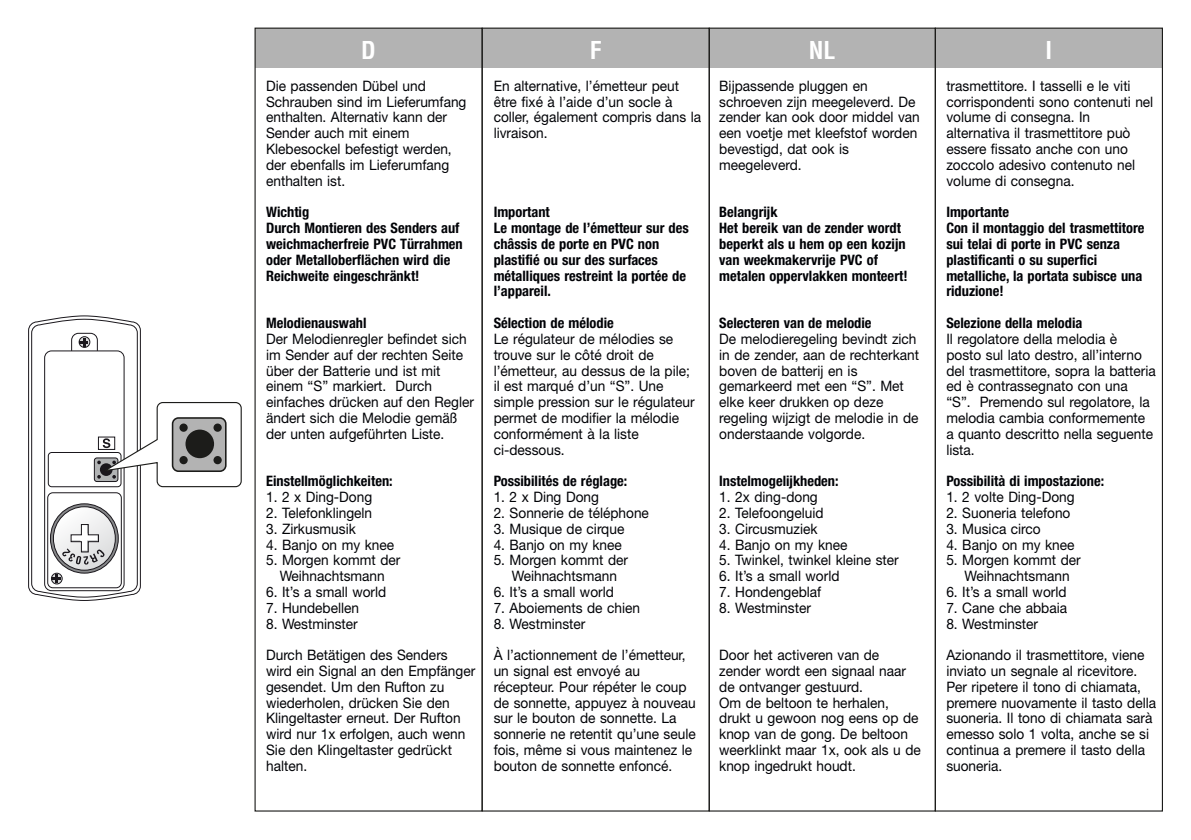
<style>
.page{position:relative;width:1191px;height:840px;background:#fff}
.page>*{position:absolute;margin:0;border:0;box-sizing:border-box;transform-origin:0 0}
.t1{font:700 condensed 24px "Helvetica";color:#fff}
.t2{font:14.4px/15.8px "Helvetica Neue";color:#000206;scale:.95 1}
.t3{font:700 condensed 14.4px/15.8px "Helvetica Neue";color:#000206}
</style>
<div class="page">
<div style="left:255px;top:28px;width:907px;height:39px;background:#b3b3b3"></div>
<div style="left:934px;top:28px;width:229px;height:783px;border:1px solid #1c1c1a"></div>
<svg style="left:28px;top:315px;width:214px;height:286px"></svg>
<div style="left:173px;top:418px;width:53px;height:53px;background:#b3b3b3;border-radius:6px"></div>
<div style="left:172px;top:417px;width:55px;height:54px;border:2px solid #1c1c1a;border-radius:6px"></div>
<svg style="left:213px;top:455px;width:9px;height:9px"></svg>
<div style="left:213px;top:423px;width:9px;height:8px;background:#1c1c1a;border-radius:50%"></div>
<svg style="left:179px;top:455px;width:9px;height:9px"></svg>
<div style="left:179px;top:423px;width:9px;height:8px;background:#1c1c1a;border-radius:50%"></div>
<div style="left:185px;top:429px;width:29px;height:29px;background:#1c1c1a;border-radius:50%"></div>
<h1 class="t1" style="left:361px;top:35px;width:16px">D</h1>
<h1 class="t1" style="left:590px;top:35px;width:13px">F</h1>
<h1 class="t1" style="left:809px;top:35px;width:28px">NL</h1>
<h1 class="t1" style="left:1045px;top:35px;width:8px">I</h1>
<p class="t2" style="left:266px;top:77px;width:212px">Die passenden Dübel und<br>Schrauben sind im Lieferumfang enthalten. Alternativ kann der<br>Sender auch mit einem<br>Klebesockel befestigt werden, der ebenfalls im Lieferumfang enthalten ist.</p>
<p class="t3" style="left:266px;top:204px;width:198px">Wichtig<br>Durch Montieren des Senders auf weichmacherfreie PVC Türrahmen oder Metalloberflächen wird die<br>Reichweite eingeschränkt!</p>
<p class="t3" style="left:266px;top:314px;width:102px">Melodienauswahl</p>
<p class="t2" style="left:266px;top:330px;width:220px">Der Melodienregler befindet sich im Sender auf der rechten Seite über der Batterie und ist mit einem “S” markiert. Durch einfaches drücken auf den Regler ändert sich die Melodie gemäß der unten aufgeführten Liste.</p>
<p class="t3" style="left:266px;top:472px;width:128px">Einstellmöglichkeiten:</p>
<p class="t2" style="left:266px;top:488px;width:113px">1. 2 x Ding-Dong</p>
<p class="t2" style="left:266px;top:504px;width:113px">2. Telefonklingeln</p>
<p class="t2" style="left:266px;top:520px;width:96px">3. Zirkusmusik</p>
<p class="t2" style="left:266px;top:536px;width:136px">4. Banjo on my knee</p>
<p class="t2" style="left:266px;top:551px;width:143px;text-align:center">5. Morgen kommt der<br>Weihnachtsmann</p>
<p class="t2" style="left:266px;top:583px;width:128px">6. It’s a small world</p>
<p class="t2" style="left:266px;top:599px;width:99px">7. Hundebellen</p>
<p class="t2" style="left:266px;top:607px;width:193px;line-height:31.6px">8. Westminster<br>Durch Betätigen des Senders</p>
<p class="t2" style="left:266px;top:662px;width:222px">wird ein Signal an den Empfänger gesendet. Um den Rufton zu wiederholen, drücken Sie den<br>Klingeltaster erneut. Der Rufton wird nur 1x erfolgen, auch wenn<br>Sie den Klingeltaster gedrückt halten.</p>
<p class="t2" style="left:494px;top:77px;width:220px">En alternative, l’émetteur peut être fixé à l’aide d’un socle à coller, également compris dans la livraison.</p>
<p class="t2" style="left:719px;top:77px;width:213px">Bijpassende pluggen en schroeven zijn meegeleverd. De zender kan ook door middel van een voetje met kleefstof worden bevestigd, dat ook is meegeleverd.</p>
<p class="t3" style="left:719px;top:204px;width:190px">Belangrijk<br>Het bereik van de zender wordt beperkt als u hem op een kozijn van weekmakervrije PVC of metalen oppervlakken monteert!</p>
<p class="t3" style="left:719px;top:314px;width:154px">Selecteren van de melodie</p>
<p class="t2" style="left:719px;top:330px;width:212px">De melodieregeling bevindt zich in de zender, aan de rechterkant boven de batterij en is gemarkeerd met een “S”. Met elke keer drukken op deze regeling wijzigt de melodie in de onderstaande volgorde.</p>
<p class="t3" style="left:719px;top:472px;width:121px">Instelmogelijkheden:</p>
<p class="t2" style="left:719px;top:488px;width:105px">1. 2x ding-dong</p>
<p class="t2" style="left:719px;top:504px;width:111px">2. Telefoongeluid</p>
<p class="t2" style="left:719px;top:520px;width:105px">3. Circusmuziek</p>
<p class="t2" style="left:719px;top:536px;width:136px">4. Banjo on my knee</p>
<p class="t2" style="left:719px;top:551px;width:190px">5. Twinkel, twinkel kleine ster</p>
<p class="t2" style="left:719px;top:567px;width:128px">6. It’s a small world</p>
<p class="t2" style="left:719px;top:583px;width:109px">7. Hondengeblaf</p>
<p class="t2" style="left:719px;top:599px;width:98px">8. Westminster</p>
<p class="t2" style="left:719px;top:646px;width:214px">Door het activeren van de zender wordt een signaal naar de ontvanger gestuurd.<br>Om de beltoon te herhalen, drukt u gewoon nog eens op de knop van de gong. De beltoon weerklinkt maar 1x, ook als u de knop ingedrukt houdt.</p>
<p class="t2" style="left:946px;top:77px;width:219px">trasmettitore. I tasselli e le viti corrispondenti sono contenuti nel volume di consegna. In alternativa il trasmettitore può essere fissato anche con uno zoccolo adesivo contenuto nel volume di consegna.</p>
<p class="t3" style="left:946px;top:204px;width:200px">Importante<br>Con il montaggio del trasmettitore sui telai di porte in PVC senza plastificanti o su superfici metalliche, la portata subisce una riduzione!</p>
<p class="t3" style="left:946px;top:314px;width:138px">Selezione della melodia</p>
<p class="t2" style="left:946px;top:330px;width:222px">Il regolatore della melodia è posto sul lato destro, all’interno del trasmettitore, sopra la batteria ed è contrassegnato con una<br>“S”. Premendo sul regolatore, la melodia cambia conformemente a quanto descritto nella seguente lista.</p>
<p class="t3" style="left:946px;top:472px;width:159px">Possibilità di impostazione:</p>
<p class="t2" style="left:946px;top:488px;width:137px">1. 2 volte Ding-Dong</p>
<p class="t2" style="left:946px;top:504px;width:132px">2. Suoneria telefono</p>
<p class="t2" style="left:946px;top:520px;width:101px">3. Musica circo</p>
<p class="t2" style="left:946px;top:536px;width:136px">4. Banjo on my knee</p>
<p class="t2" style="left:946px;top:551px;width:143px;text-align:center">5. Morgen kommt der<br>Weihnachtsmann</p>
<p class="t2" style="left:946px;top:583px;width:128px">6. It’s a small world</p>
<p class="t2" style="left:946px;top:599px;width:129px">7. Cane che abbaia</p>
<p class="t2" style="left:946px;top:607px;width:210px;line-height:31.6px">8. Westminster<br>Azionando il trasmettitore, viene</p>
<p class="t2" style="left:946px;top:662px;width:222px">inviato un segnale al ricevitore.<br>Per ripetere il tono di chiamata, premere nuovamente il tasto della suoneria. Il tono di chiamata sarà emesso solo 1 volta, anche se si continua a premere il tasto della suoneria.</p>
<p class="t3" style="left:494px;top:204px;width:197px">Important<br>Le montage de l’émetteur sur des châssis de porte en PVC non plastifié ou sur des surfaces métalliques restreint la portée de l’appareil.</p>
<p class="t3" style="left:494px;top:314px;width:122px">Sélection de mélodie</p>
<p class="t2" style="left:494px;top:330px;width:213px">Le régulateur de mélodies se trouve sur le côté droit de l’émetteur, au dessus de la pile; il est marqué d’un “S”. Une simple pression sur le régulateur permet de modifier la mélodie conformément à la liste ci-dessous.</p>
<p class="t3" style="left:494px;top:472px;width:135px">Possibilités de réglage:</p>
<p class="t2" style="left:494px;top:488px;width:112px">1. 2 x Ding Dong</p>
<p class="t2" style="left:494px;top:504px;width:165px">2. Sonnerie de téléphone</p>
<p class="t2" style="left:494px;top:520px;width:139px">3. Musique de cirque</p>
<p class="t2" style="left:494px;top:536px;width:136px">4. Banjo on my knee</p>
<p class="t2" style="left:494px;top:551px;width:143px;text-align:center">5. Morgen kommt der<br>Weihnachtsmann</p>
<p class="t2" style="left:494px;top:583px;width:128px">6. It’s a small world</p>
<p class="t2" style="left:494px;top:599px;width:156px">7. Aboiements de chien</p>
<p class="t2" style="left:494px;top:607px;width:204px;line-height:31.6px">8. Westminster<br>À l’actionnement de l’émetteur,</p>
<p class="t2" style="left:494px;top:662px;width:214px">un signal est envoyé au récepteur. Pour répéter le coup de sonnette, appuyez à nouveau sur le bouton de sonnette. La sonnerie ne retentit qu’une seule fois, même si vous maintenez le bouton de sonnette enfoncé.</p>
</div>
